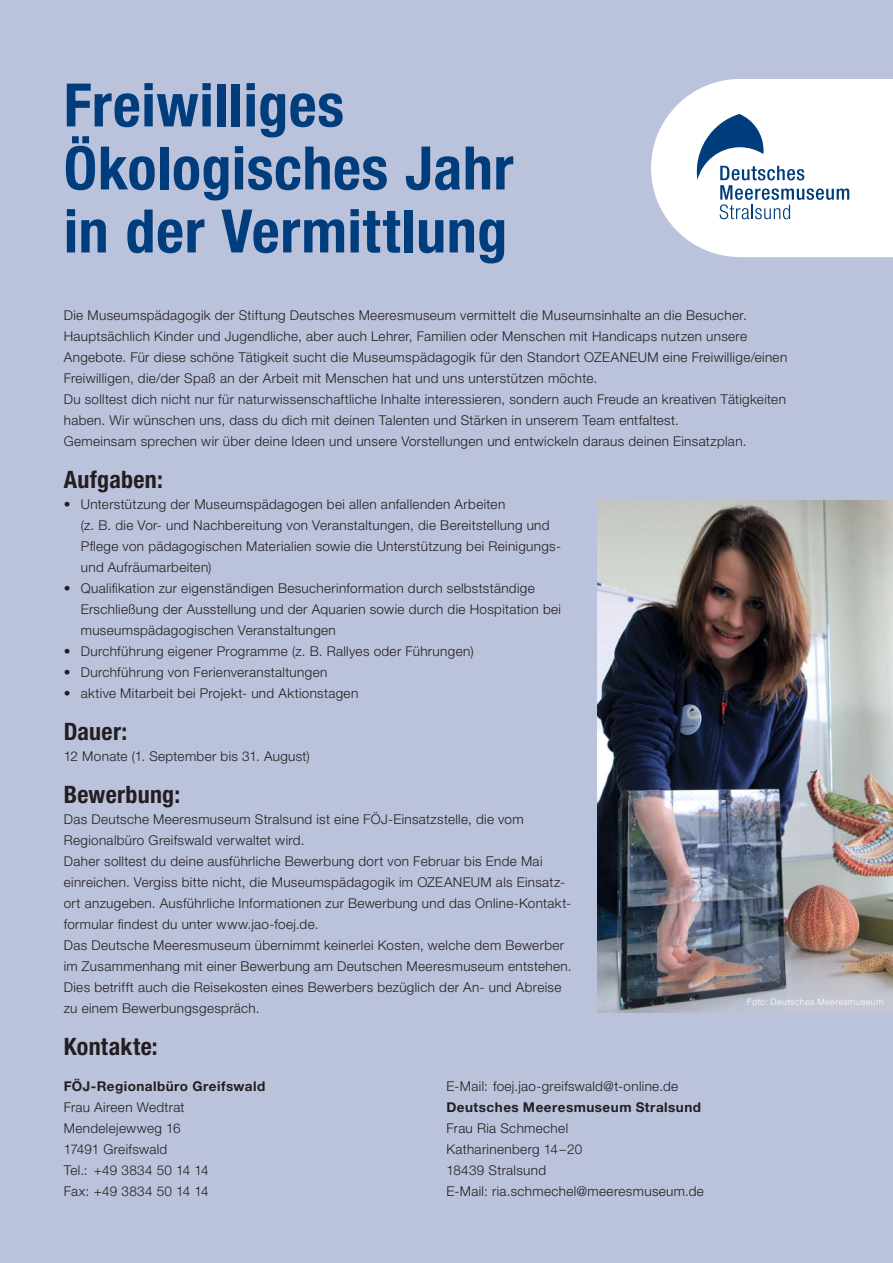
<style>
.page{position:relative;width:893px;height:1263px;background:#bbc2db}
.page>*{position:absolute;margin:0;border:0;box-sizing:border-box;transform-origin:0 0}
.t1{font:700 condensed 60px/63px "Helvetica Neue LT Pro";letter-spacing:.01em;color:#003d7d}
.t2{font:700 condensed 24px "Helvetica Neue LT Pro";letter-spacing:.01em;color:#231f20}
.t3{font:300 13.5px/21px "Helvetica Neue LT Pro";letter-spacing:.025em;color:#231f20}
.t4{font:700 13.5px "Helvetica Neue LT Pro";letter-spacing:.035em;color:#231f20}
.t5{font:300 9px "Helvetica Neue LT Pro";letter-spacing:.04em;color:#fff}
</style>
<div class="page">
<svg style="left:651px;top:79px;width:242px;height:178px;background:#e6ebf2"></svg>
<img style="left:597px;top:501px;width:296px;height:512px">
<h1 class="t1" style="left:64px;top:81px;width:451px">Freiwilliges<br>Ökologisches Jahr in der Vermittlung</h1>
<p class="t3" style="left:64px;top:306px;width:725px">Die Museumspädagogik der Stiftung Deutsches Meeresmuseum vermittelt die Museumsinhalte an die Besucher.<br>Hauptsächlich Kinder und Jugendliche, aber auch Lehrer, Familien oder Menschen mit Handicaps nutzen unsere Angebote. Für diese schöne Tätigkeit sucht die Museumspädagogik für den Standort OZEANEUM eine Freiwillige/einen Freiwilligen, die/der Spaß an der Arbeit mit Menschen hat und uns unterstützen möchte.<br>Du solltest dich nicht nur für naturwissenschaftliche Inhalte interessieren, sondern auch Freude an kreativen Tätigkeiten haben. Wir wünschen uns, dass du dich mit deinen Talenten und Stärken in unserem Team entfaltest.<br>Gemeinsam sprechen wir über deine Ideen und unsere Vorstellungen und entwickeln daraus deinen Einsatzplan.</p>
<h2 class="t2" style="left:64px;top:471px;width:101px">Aufgaben:</h2>
<p class="t3" style="left:81px;top:495px;width:482px;text-indent:-17px">• Unterstützung der Museumspädagogen bei allen anfallenden Arbeiten<br>(z. B. die Vor- und Nachbereitung von Veranstaltungen, die Bereitstellung und Pflege von pädagogischen Materialien sowie die Unterstützung bei Reinigungs&shy;und Aufräumarbeiten)</p>
<p class="t3" style="left:81px;top:579px;width:482px;text-indent:-17px">• Qualifikation zur eigenständigen Besucherinformation durch selbstständige<br>Erschließung der Ausstellung und der Aquarien sowie durch die Hospitation bei museumspädagogischen Veranstaltungen</p>
<p class="t3" style="left:64px;top:642px;width:411px">• Durchführung eigener Programme (z. B. Rallyes oder Führungen)</p>
<p class="t3" style="left:64px;top:663px;width:265px">• Durchführung von Ferienveranstaltungen</p>
<p class="t3" style="left:64px;top:684px;width:296px">• aktive Mitarbeit bei Projekt- und Aktionstagen</p>
<h2 class="t2" style="left:64px;top:723px;width:65px">Dauer:</h2>
<p class="t3" style="left:64px;top:747px;width:248px">12 Monate (1. September bis 31. August)</p>
<h2 class="t2" style="left:64px;top:786px;width:118px">Bewerbung:</h2>
<p class="t3" style="left:64px;top:810px;width:509px">Das Deutsche Meeresmuseum Stralsund ist eine FÖJ-Einsatzstelle, die vom Regionalbüro Greifswald verwaltet wird.<br>Daher solltest du deine ausführliche Bewerbung dort von Februar bis Ende Mai einreichen. Vergiss bitte nicht, die Museums pädagogik im OZEANEUM als Einsatz&shy;ort anzugeben. Ausführliche Informationen zur Bewerbung und das Online-Kontakt&shy;formular findest du unter www.jao-foej.de.<br>Das Deutsche Meeresmuseum übernimmt keinerlei Kosten, welche dem Bewerber im Zusammenhang mit einer Bewerbung am Deutschen Meeresmuseum entstehen.<br>Dies betrifft auch die Reisekosten eines Bewerbers bezüglich der An- und Ab reise zu einem Bewerbungsgespräch.</p>
<h2 class="t2" style="left:64px;top:1038px;width:95px">Kontakte:</h2>
<p class="t4" style="left:64px;top:1081px;width:203px">FÖJ-Regionalbüro Greifswald</p>
<p class="t3" style="left:64px;top:1098px;width:146px">Frau Aireen Wedtrat<br>Mendelejewweg 16<br>17491 Greifswald<br>Tel.: +49 3834 50 14 14<br>Fax: +49 3834 50 14 14</p>
<p class="t5" style="left:747px;top:998px;width:138px">Foto: Deutsches Meeresmuseum</p>
<p class="t3" style="left:446px;top:1077px;width:233px">E-Mail: foej.jao-greifswald@t-online.de</p>
<p class="t4" style="left:446px;top:1102px;width:256px">Deutsches Meeresmuseum Stralsund</p>
<p class="t3" style="left:446px;top:1119px;width:259px">Frau Ria Schmechel<br>Katharinenberg 14–20<br>18439 Stralsund<br>E-Mail: ria.schmechel@meeresmuseum.de</p>
</div>
